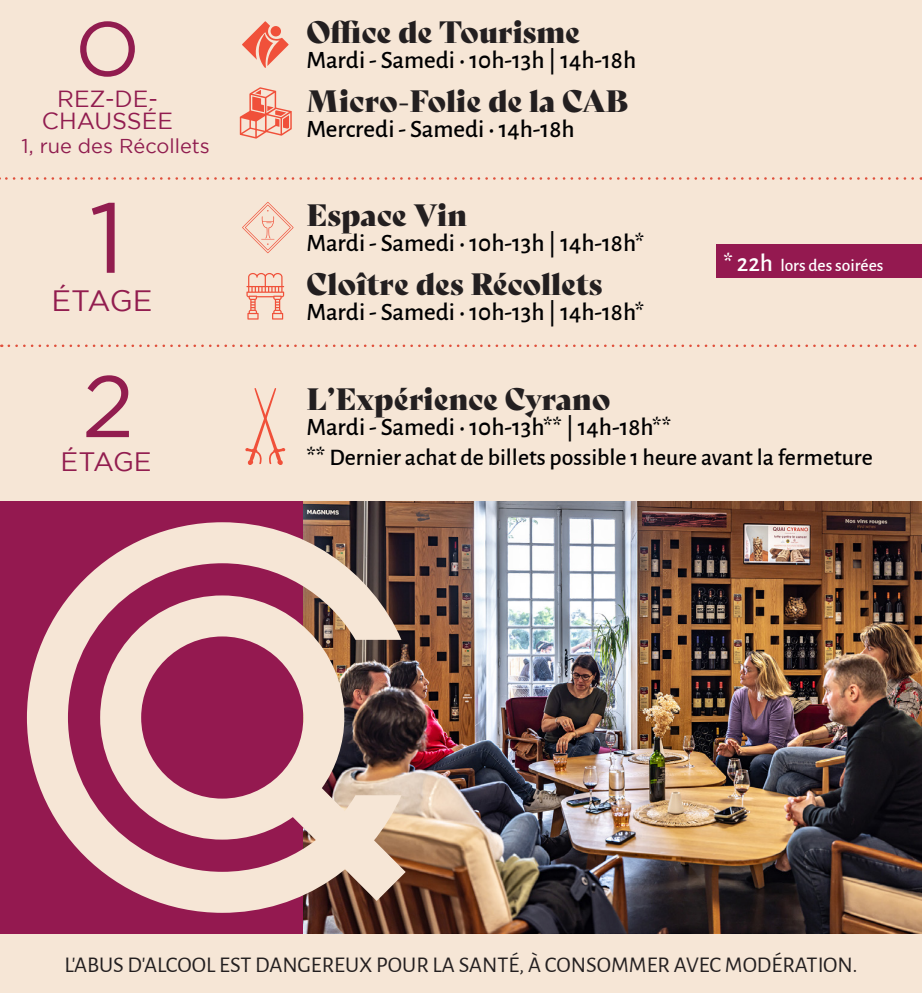
<style>
.page{position:relative;width:922px;height:993px;background:#fff}
.page>*{position:absolute;margin:0;border:0;box-sizing:border-box;transform-origin:0 0}
.t1{font:87px "Gotham";color:#921d4f}
.t2{font:30px "Bely Display";color:#231f20}
.t3{font:29.25px "Gotham";letter-spacing:-.02em;color:#921d4f}
.t4{font:26.5px "Gotham";letter-spacing:-.02em;color:#921d4f}
.t5{font:500 25px "Alegreya Sans";color:#000001}
.t6{font:500 23.75px "Alegreya Sans";color:#000001}
.t7{font:23.25px/22.2px "Gotham";color:#911c4f;text-align:center}
.t8{font:22.5px "Alegreya Sans";color:#231f20}
.t9{font:20px "Gotham";color:#901d4f}
.t10{font:500 17.5px "Alegreya Sans";color:#fff}
.s1{font-size:25px}
</style>
<div class="page">
<div style="left:0;top:0;width:921px;height:992px;background:#f6e6d6"></div>
<div style="left:0;top:501px;width:921px;height:432px;background:#941950"></div>
<div style="left:716px;top:245px;width:205px;height:33px;background:#941950"></div>
<svg style="left:240px;top:87px;width:52px;height:52px"></svg>
<svg style="left:246px;top:273px;width:38px;height:46px"></svg>
<svg style="left:80px;top:21px;width:55px;height:56px"></svg>
<svg style="left:242px;top:21px;width:46px;height:47px"></svg>
<svg style="left:242px;top:202px;width:51px;height:51px"></svg>
<svg style="left:245px;top:388px;width:40px;height:77px"></svg>
<img style="left:303px;top:501px;width:618px;height:432px">
<svg style="left:92px;top:203px;width:23px;height:70px"></svg>
<svg style="left:0;top:177px;width:921px;height:3px"></svg>
<svg style="left:9px;top:344px;width:913px;height:3px"></svg>
<svg style="left:27px;top:522px;width:374px;height:390px"></svg>
<svg style="left:100px;top:595px;width:305px;height:305px"></svg>
<p class="t7" style="left:42px;top:87px;width:133px">REZ-DE-<br>CHAUSSÉE</p>
<p class="t9" style="left:22px;top:135px;width:190px">1, rue des Récollets</p>
<p class="t3" style="left:52px;top:284px;width:102px">ÉTAGE</p>
<p class="t1" style="left:82px;top:358px;width:54px">2</p>
<p class="t4" style="left:61px;top:447px;width:93px">ÉTAGE</p>
<p class="t2" style="left:306px;top:8px;width:275px">Office de Tourisme</p>
<p class="t5" style="left:306px;top:42px;width:331px">Mardi - Samedi • 10h-13h | 14h-18h</p>
<p class="t2" style="left:306px;top:77px;width:324px">Micro-Folie de la CAB</p>
<p class="t5" style="left:306px;top:111px;width:269px">Mercredi - Samedi • 14h-18h</p>
<p class="t2" style="left:306px;top:190px;width:162px">Espace Vin</p>
<p class="t5" style="left:306px;top:225px;width:339px">Mardi - Samedi • 10h-13h | 14h-18h*</p>
<p class="t2" style="left:306px;top:259px;width:297px">Cloître des Récollets</p>
<p class="t5" style="left:306px;top:294px;width:339px">Mardi - Samedi • 10h-13h | 14h-18h*</p>
<p class="t2" style="left:306px;top:374px;width:305px">L’Expérience Cyrano</p>
<p class="t5" style="left:306px;top:408px;width:366px">Mardi - Samedi • 10h-13h** | 14h-18h**</p>
<p class="t10" style="left:723px;top:252px;width:161px"><span class="s1">* 22h</span> lors des soirées</p>
<p class="t6" style="left:306px;top:440px;width:567px"><span class="s1">**</span> Dernier achat de billets possible 1 heure avant la fermeture</p>
<p class="t8" style="left:64px;top:948px;width:794px">L'ABUS D'ALCOOL EST DANGEREUX POUR LA SANTÉ, À CONSOMMER AVEC MODÉRATION.</p>
</div>
